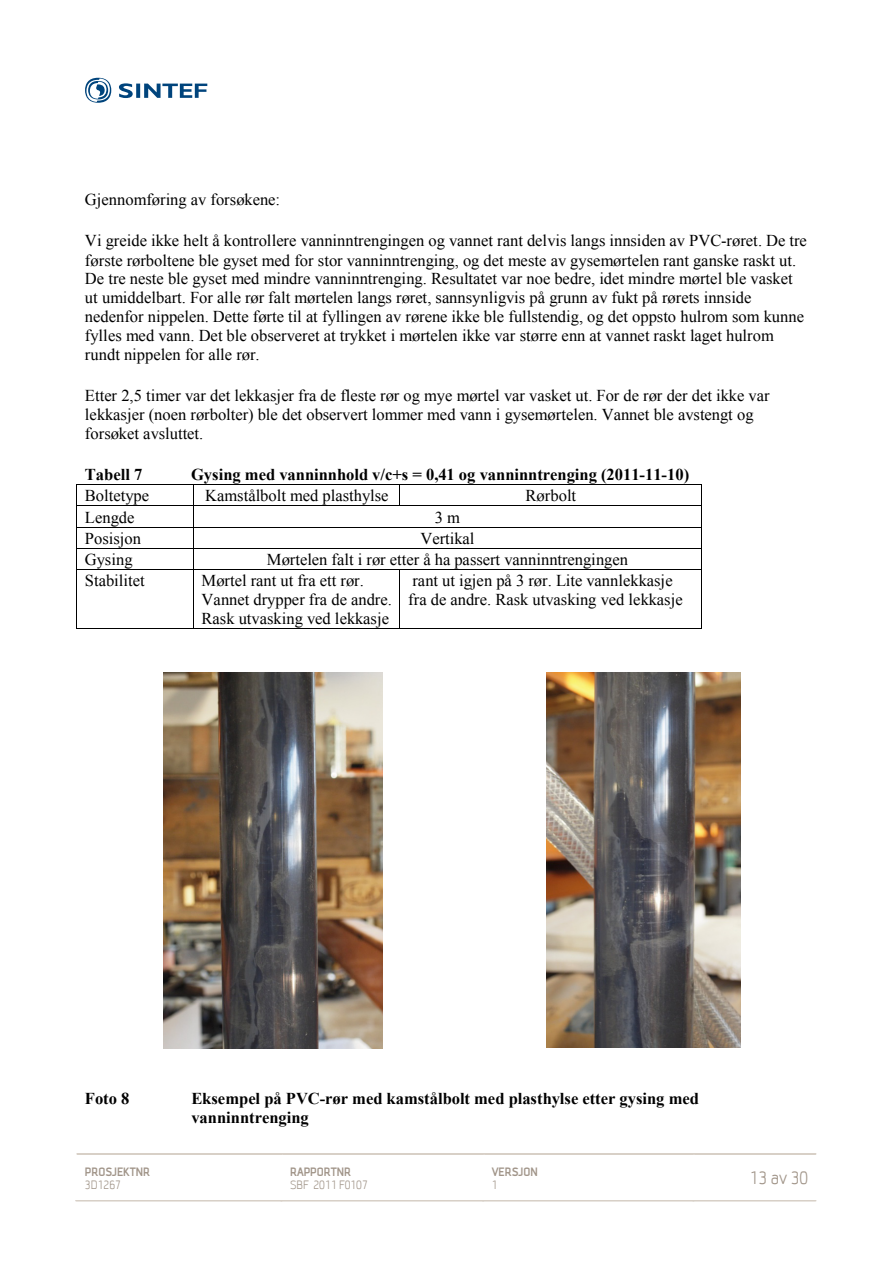
<style>
.page{position:relative;width:893px;height:1263px;background:#fff}
.page>*{position:absolute;margin:0;border:0;box-sizing:border-box;transform-origin:0 0}
.t1{font:18px "SINTEF";color:#a19589}
.t2{font:16.5px/19px "Times New Roman";color:#000}
.t3{font:700 16.5px/19px "Times New Roman";color:#000}
.t4{font:700 12px "SINTEF";color:#a19589}
.t5{font:12px "SINTEF";color:#a19589}
</style>
<div class="page">
<svg style="left:77px;top:1153px;width:739px;height:1px"></svg>
<svg style="left:76px;top:1200px;width:740px;height:1px"></svg>
<svg style="left:85px;top:78px;width:122px;height:25px"></svg>
<hr style="left:77px;top:484px;width:116px;height:1px;background:#000">
<hr style="left:194px;top:484px;width:206px;height:1px;background:#000">
<hr style="left:400px;top:484px;width:301px;height:1px;background:#000">
<hr style="left:77px;top:505px;width:116px;height:1px;background:#000">
<hr style="left:194px;top:505px;width:206px;height:1px;background:#000">
<hr style="left:400px;top:505px;width:301px;height:1px;background:#000">
<hr style="left:77px;top:527px;width:116px;height:1px;background:#000">
<hr style="left:194px;top:527px;width:507px;height:1px;background:#000">
<hr style="left:77px;top:548px;width:116px;height:1px;background:#000">
<hr style="left:194px;top:548px;width:507px;height:1px;background:#000">
<svg style="left:76px;top:484px;width:1px;height:86px"></svg>
<hr style="left:77px;top:569px;width:116px;height:1px;background:#000">
<svg style="left:193px;top:484px;width:1px;height:86px"></svg>
<hr style="left:194px;top:569px;width:206px;height:1px;background:#000">
<hr style="left:400px;top:569px;width:301px;height:1px;background:#000">
<svg style="left:701px;top:484px;width:1px;height:86px"></svg>
<hr style="left:76px;top:570px;width:1px;height:58px;background:#000">
<hr style="left:193px;top:570px;width:1px;height:58px;background:#000">
<hr style="left:400px;top:570px;width:1px;height:58px;background:#000">
<hr style="left:701px;top:570px;width:1px;height:58px;background:#000">
<hr style="left:77px;top:628px;width:116px;height:1px;background:#000">
<hr style="left:194px;top:628px;width:206px;height:1px;background:#000">
<hr style="left:400px;top:628px;width:48px;height:1px;background:#000">
<hr style="left:448px;top:628px;width:253px;height:1px;background:#000">
<img style="left:163px;top:672px;width:220px;height:376px">
<img style="left:547px;top:672px;width:193px;height:376px">
<p class="t2" style="left:85px;top:190px;width:197px">Gjennomføring av forsøkene:</p>
<p class="t2" style="left:85px;top:231px;width:723px">Vi greide ikke helt å kontrollere vanninntrengingen og vannet rant delvis langs innsiden av PVC-røret. De tre første rørboltene ble gyset med for stor vanninntrenging, og det meste av gysemørtelen rant ganske raskt ut.<br>De tre neste ble gyset med mindre vanninntrenging. Resultatet var noe bedre, idet mindre mørtel ble vasket ut umiddelbart. For alle rør falt mørtelen langs røret, sannsynligvis på grunn av fukt på rørets innside nedenfor nippelen. Dette førte til at fyllingen av rørene ikke ble fullstendig, og det oppsto hulrom som kunne fylles med vann. Det ble observeret at trykket i mørtelen ikke var større enn at vannet raskt laget hulrom rundt nippelen for alle rør.</p>
<p class="t2" style="left:85px;top:386px;width:686px">Etter 2,5 timer var det lekkasjer fra de fleste rør og mye mørtel var vasket ut. For de rør der det ikke var lekkasjer (noen rørbolter) ble det observert lommer med vann i gysemørtelen. Vannet ble avstengt og forsøket avsluttet.</p>
<p class="t3" style="left:85px;top:465px;width:59px">Tabell 7</p>
<p class="t3" style="left:191px;top:465px;width:499px">Gysing med vanninnhold v/c+s = 0,41 og vanninntrenging (2011-11-10)</p>
<p class="t2" style="left:85px;top:486px;width:66px">Boltetype</p>
<p class="t2" style="left:205px;top:486px;width:185px">Kamstålbolt med plasthylse</p>
<p class="t2" style="left:526px;top:486px;width:52px">Rørbolt</p>
<p class="t2" style="left:85px;top:507px;width:51px">Lengde</p>
<p class="t2" style="left:435px;top:507px;width:27px">3 m</p>
<p class="t2" style="left:85px;top:528px;width:58px">Posisjon</p>
<p class="t2" style="left:420px;top:528px;width:56px">Vertikal</p>
<p class="t2" style="left:85px;top:550px;width:49px">Gysing</p>
<p class="t2" style="left:267px;top:550px;width:363px">Mørtelen falt i rør etter å ha passert vanninntrengingen</p>
<p class="t2" style="left:85px;top:571px;width:61px">Stabilitet</p>
<p class="t2" style="left:202px;top:571px;width:192px">Mørtel rant ut fra ett rør.<br>Vannet drypper fra de andre.<br>Rask utvasking ved lekkasje</p>
<p class="t2" style="left:408px;top:571px;width:276px">rant ut igjen på 3 rør. Lite vannlekkasje fra de andre. Rask utvasking ved lekkasje</p>
<p class="t3" style="left:85px;top:1088px;width:46px">Foto 8</p>
<p class="t3" style="left:191px;top:1088px;width:509px">Eksempel på PVC-rør med kamstålbolt med plasthylse etter gysing med vanninntrenging</p>
<p class="t4" style="left:85px;top:1164px;width:67px">PROSJEKTNR</p>
<p class="t5" style="left:85px;top:1178px;width:38px">3D1267</p>
<p class="t4" style="left:290px;top:1164px;width:62px">RAPPORTNR</p>
<p class="t5" style="left:290px;top:1178px;width:79px">SBF 2011 F0107</p>
<p class="t4" style="left:492px;top:1164px;width:48px">VERSJON</p>
<p class="t5" style="left:492px;top:1178px;width:7px">1</p>
<p class="t1" style="left:750px;top:1168px;width:60px">13 av 30</p>
</div>
